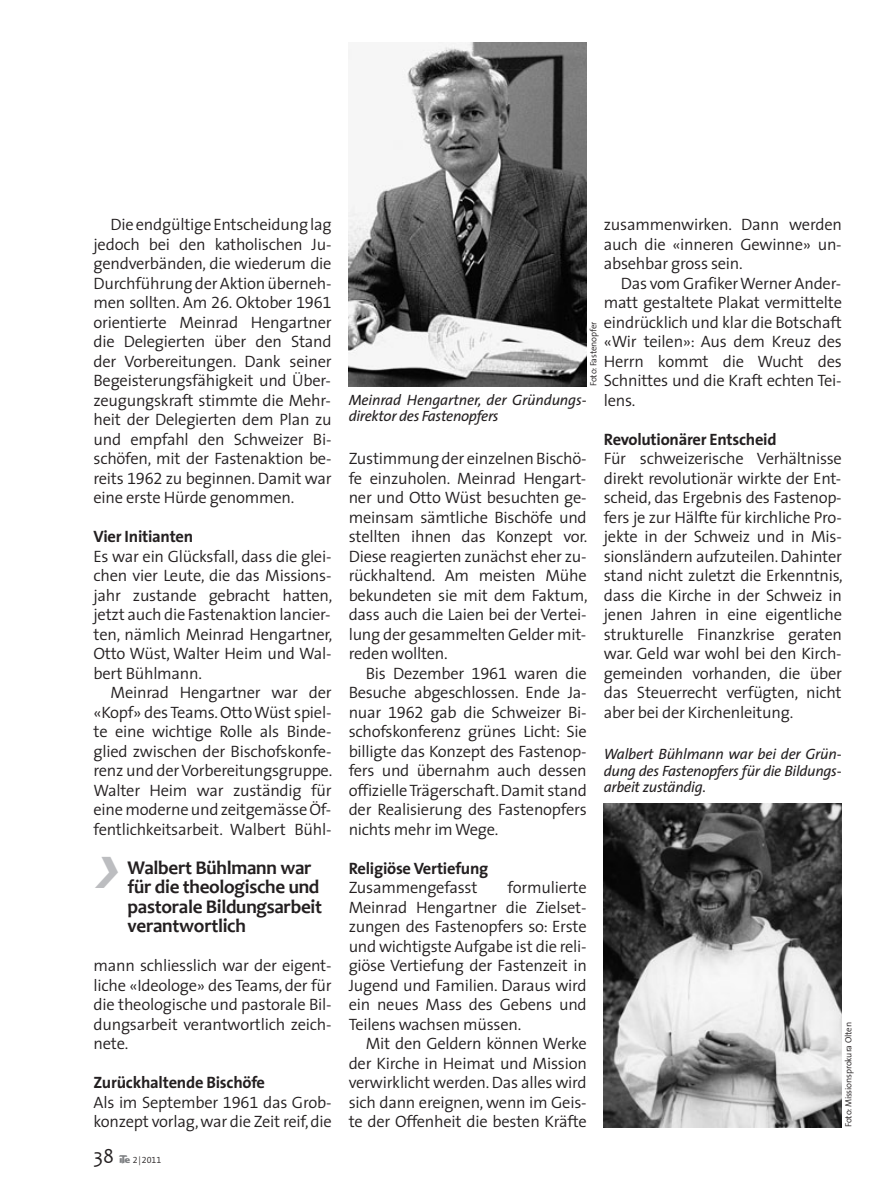
<style>
.page{position:relative;width:893px;height:1191px;background:#fff}
.page>*{position:absolute;margin:0;border:0;box-sizing:border-box;transform-origin:0 0}
.t1{font:21px "Candara";color:#231f20;scale:.94 1}
.t2{font:700 19.5px/19.5px "Candara";letter-spacing:-.015em;color:#231f20}
.t3{font:300 16.5px/19.5px "The Sans SN";letter-spacing:-.015em;color:#231f20;text-align:justify}
.t4{font:700 16.5px "The Sans SN";letter-spacing:-.015em;color:#231f20}
.t5{font:italic 15px/16.5px "The Sans SN";letter-spacing:-.02em;color:#231f20}
.t6{font:300 9px "The Sans SN";letter-spacing:-.015em;color:#231f20}
.s1{font-family:"Ite Font";font-weight:400;color:#808285}
</style>
<div class="page">
<img style="left:349px;top:43px;width:238px;height:343px">
<img style="left:604px;top:804px;width:238px;height:323px">
<p class="t3" style="left:94px;top:216px;width:240px;text-indent:17px">Die endgültige Entscheidung lag jedoch bei den katholischen Ju&shy;gendverbänden, die wiederum die Durchführung der Aktion überneh&shy;men sollten. Am 26. Oktober 1961 orientierte Meinrad Hengartner die Delegierten über den Stand der Vorbereitungen. Dank seiner Begeisterungsfähigkeit und Über&shy;zeugungskraft stimmte die Mehr&shy;heit der Delegierten dem Plan zu und empfahl den Schweizer Bi&shy;schöfen, mit der Fastenaktion be&shy;reits 1962 zu beginnen. Damit war eine erste Hürde genommen.</p>
<p class="t4" style="left:94px;top:530px;width:101px">Vier Initianten</p>
<p class="t3" style="left:94px;top:548px;width:240px;text-align:left">Es war ein Glücksfall, dass die glei&shy;chen vier Leute, die das Missions&shy;jahr zustande gebracht hatten, jetzt auch die Fastenaktion lancier&shy;ten, nämlich Meinrad Hengartner,<br>Otto Wüst, Walter Heim und Wal&shy;bert Bühlmann.</p>
<p class="t3" style="left:94px;top:684px;width:240px;text-indent:17px">Meinrad Hengartner war der «Kopf» des Teams. Otto Wüst spiel&shy;te eine wichtige Rolle als Binde&shy;glied zwischen der Bischofskonfe&shy;renz und der Vorbereitungsgruppe.<br>Walter Heim war zuständig für eine moderne und zeitgemässe Öf&shy;fentlichkeitsarbeit. Walbert Bühl-</p>
<p class="t2" style="left:128px;top:857px;width:196px">Walbert Bühlmann war für die theologische und pastorale Bildungsarbeit verantwortlich</p>
<p class="t3" style="left:94px;top:957px;width:240px">mann schliesslich war der eigent - liche «Ideologe» des Teams, der für die theologische und pastorale Bil&shy;dungsarbeit verantwortlich zeich&shy;nete.</p>
<p class="t4" style="left:94px;top:1076px;width:173px">Zurückhaltende Bischöfe</p>
<p class="t3" style="left:94px;top:1094px;width:240px">Als im September 1961 das Grob&shy;konzept vorlag, war die Zeit reif, die</p>
<p class="t1" style="left:94px;top:1143px;width:23px">38</p>
<p class="t6" style="left:119px;top:1156px;width:44px"><span class="s1">a</span> 2|2011</p>
<p class="t3" style="left:604px;top:216px;width:240px">zusammenwirken. Dann werden auch die «inneren Gewinne» un - absehbar gross sein.</p>
<p class="t3" style="left:604px;top:275px;width:240px;text-indent:17px">Das vom Grafiker Werner Ander&shy;matt gestaltete Plakat vermittelte eindrücklich und klar die Botschaft «Wir teilen»: Aus dem Kreuz des Herrn kommt die Wucht des Schnittes und die Kraft echten Tei&shy;lens.</p>
<p class="t4" style="left:604px;top:433px;width:174px">Revolutionärer Entscheid</p>
<p class="t3" style="left:604px;top:450px;width:241px">Für schweizerische Verhältnisse direkt revolutionär wirkte der Ent&shy;scheid, das Ergebnis des Fastenop&shy;fers je zur Hälfte für kirchliche Pro&shy;jekte in der Schweiz und in Mis - sionsländern aufzuteilen. Dahinter stand nicht zuletzt die Erkenntnis, dass die Kirche in der Schweiz in jenen Jahren in eine eigentliche strukturelle Finanzkrise geraten war. Geld war wohl bei den Kirch&shy;gemeinden vorhanden, die über das Steuerrecht verfügten, nicht aber bei der Kirchenleitung.</p>
<p class="t6" style="left:590px;top:386px;width:66px;rotate:-90deg">Foto: Fastenopfer</p>
<p class="t5" style="left:349px;top:393px;width:239px">Meinrad Hengartner, der Gründungs&shy;direktor des Fastenopfers</p>
<p class="t3" style="left:349px;top:450px;width:240px">Zustimmung der einzelnen Bischö&shy;fe einzuholen. Meinrad Hengart&shy;ner und Otto Wüst besuchten ge&shy;meinsam sämtliche Bischöfe und stellten ihnen das Konzept vor.<br>Diese reagierten zunächst eher zu&shy;rückhaltend. Am meisten Mühe bekundeten sie mit dem Faktum, dass auch die Laien bei der Vertei&shy;lung der gesammelten Gelder mit&shy;reden wollten.</p>
<p class="t3" style="left:349px;top:665px;width:240px;text-indent:17px">Bis Dezember 1961 waren die Besuche abgeschlossen. Ende Ja&shy;nuar 1962 gab die Schweizer Bi&shy;schofskonferenz grünes Licht: Sie billigte das Konzept des Fastenop&shy;fers und übernahm auch dessen offizielle Trägerschaft. Damit stand der Realisierung des Fastenopfers nichts mehr im Wege.</p>
<p class="t4" style="left:349px;top:862px;width:141px">Religiöse Vertiefung</p>
<p class="t3" style="left:349px;top:879px;width:130px">Zusammengefasst</p>
<p class="t5" style="left:604px;top:747px;width:239px;text-align:justify">Walbert Bühlmann war bei der Grün&shy;dung des Fastenopfers für die Bildungs&shy;arbeit zuständig.</p>
<p class="t3" style="left:349px;top:879px;width:240px;text-indent:159px">formulierte Meinrad Hengartner die Zielset&shy;zungen des Fastenopfers so: Erste und wichtigste Aufgabe ist die reli&shy;giöse Vertiefung der Fastenzeit in Jugend und Familien. Daraus wird ein neues Mass des Gebens und Teilens wachsen müssen.</p>
<p class="t3" style="left:349px;top:1035px;width:240px;text-indent:17px">Mit den Geldern können Werke der Kirche in Heimat und Mission verwirklicht werden. Das alles wird sich dann ereignen, wenn im Geis&shy;te der Offenheit die besten Kräfte</p>
<p class="t6" style="left:845px;top:1127px;width:107px;rotate:-90deg">Foto: Missionsprokura Olten</p>
</div>
